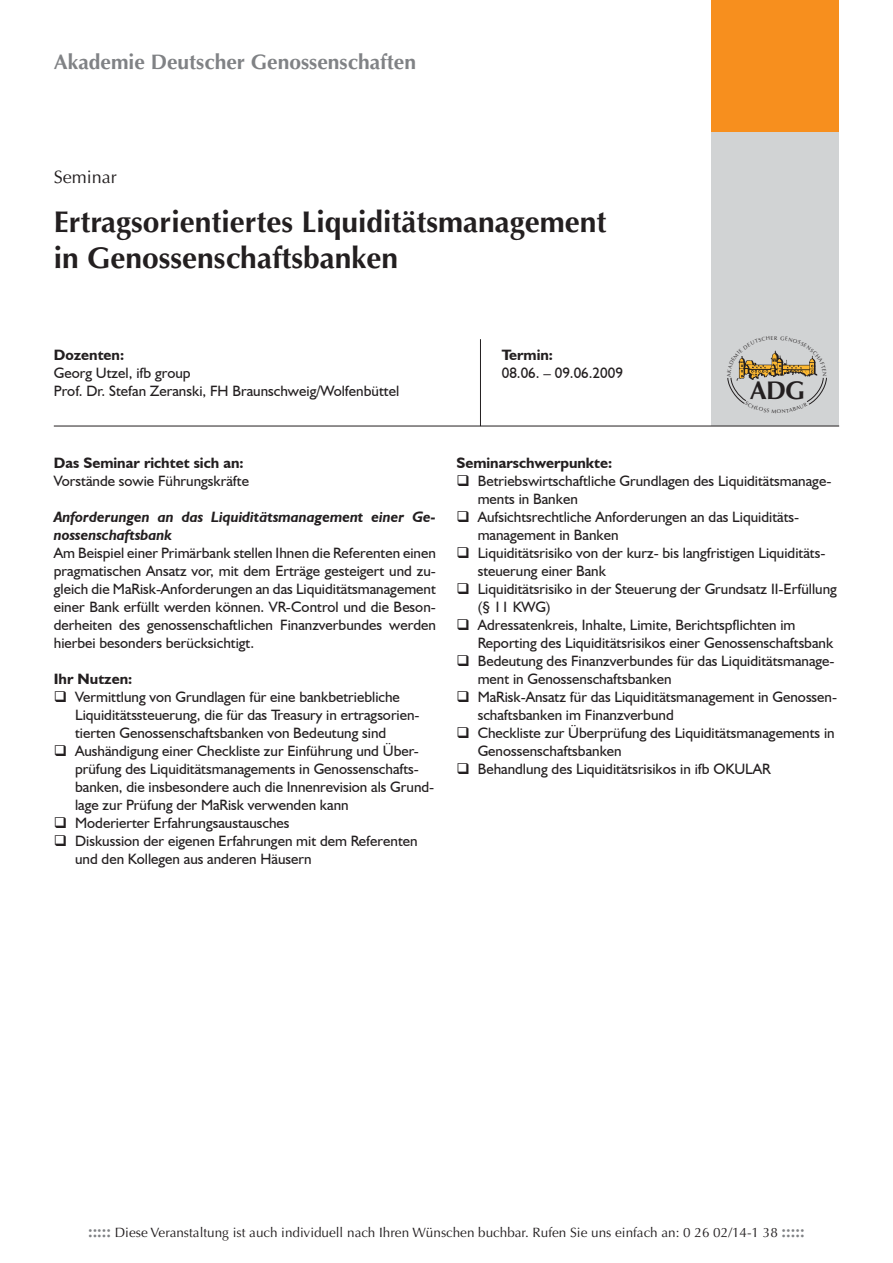
<style>
.page{position:relative;width:893px;height:1263px;background:#fff}
.page>*{position:absolute;margin:0;border:0;box-sizing:border-box;transform-origin:0 0}
.t1{font:700 30px/36px "Optima";color:#231f20}
.t2{font:700 25.65px "Optima";color:#231f20}
.t3{font:700 21px "Optima";color:#808285}
.t4{font:18px "Optima";color:#231f20}
.t5{font:15px/18px "Humanist 521 BT";color:#231f20}
.t6{font:700 15px "Humanist 521 BT";color:#231f20}
.t7{font:italic 700 15px/18px "Humanist 521 BT";color:#231f20}
.t8{font:13.5px "Optima";color:#231f20}
.s1{font-weight:700;font-size:16.5px;color:#808285}
</style>
<div class="page">
<div style="left:711px;top:0;width:128px;height:425px;background:#d1d3d4"></div>
<hr style="left:54px;top:426px;width:785px;height:1px;background:#231f20">
<hr style="left:480px;top:339px;width:1px;height:87px;background:#231f20">
<div style="left:711px;top:0;width:128px;height:132px;background:#f78f1e"></div>
<svg style="left:727px;top:350px;width:99px;height:55px"></svg>
<h3 class="t3" style="left:54px;top:54px;width:364px">Akademie Deutscher Genossenschaften</h3>
<p class="t4" style="left:54px;top:170px;width:64px">Seminar</p>
<h1 class="t1" style="left:54px;top:207px;width:554px">Ertragsorientiertes Liquiditätsmanagement in Genossenschaftsbanken</h1>
<p class="t6" style="left:54px;top:346px;width:72px">Dozenten:</p>
<p class="t5" style="left:54px;top:364px;width:347px">Georg Utzel, ifb group<br>Prof. Dr. Stefan Zeranski, FH Braunschweig/Wolfenbüttel</p>
<p class="t6" style="left:502px;top:346px;width:53px">Termin:</p>
<p class="t5" style="left:502px;top:364px;width:123px">08.06. – 09.06.2009</p>
<h2 class="t2" style="left:749px;top:380px;width:57px">ADG</h2>
<p class="t6" style="left:54px;top:454px;width:191px">Das Seminar richtet sich an:</p>
<p class="t5" style="left:54px;top:472px;width:197px">Vorstände sowie Führungskräfte</p>
<p class="t7" style="left:54px;top:508px;width:383px">Anforderungen an das Liquiditätsmanagement einer Ge&shy;nossenschaftsbank</p>
<p class="t5" style="left:54px;top:544px;width:383px;text-align:justify">Am Beispiel einer Primärbank stellen Ihnen die Referenten einen pragmatischen Ansatz vor, mit dem Erträge gesteigert und zu&shy;gleich die MaRisk-Anforderungen an das Liquiditätsmanagement einer Bank erfüllt werden können. VR-Control und die Beson&shy;derheiten des genossenschaftlichen Finanzverbundes werden hierbei besonders berücksichtigt.</p>
<p class="t6" style="left:54px;top:670px;width:80px">Ihr Nutzen:</p>
<p class="t5" style="left:75px;top:688px;width:361px">Vermittlung von Grundlagen für eine bankbetriebliche Liquiditätssteuerung, die für das Treasury in ertragsorien&shy;tierten Genossenschaftsbanken von Bedeutung sind Aushändigung einer Checkliste zur Einführung und Über&shy;prüfung des Liquiditätsmanagements in Genossenschafts&shy;banken, die insbesondere auch die Innenrevision als Grund&shy;lage zur Prüfung der MaRisk verwenden kann<br>Moderierter Erfahrungsaustausches<br>Diskussion der eigenen Erfahrungen mit dem Referenten und den Kollegen aus anderen Häusern</p>
<p class="t6" style="left:456px;top:454px;width:157px">Seminarschwerpunkte:</p>
<p class="t5" style="left:477px;top:472px;width:361px">Betriebswirtschaftliche Grundlagen des Liquiditätsmanage&shy;ments in Banken<br>Aufsichtsrechtliche Anforderungen an das Liquiditäts&shy;management in Banken<br>Liquiditätsrisiko von der kurz- bis langfristigen Liquiditäts&shy;steuerung einer Bank<br>Liquiditätsrisiko in der Steuerung der Grundsatz II-Erfüllung (§ 11 KWG)<br>Adressatenkreis, Inhalte, Limite, Berichtspflichten im Reporting des Liquiditätsrisikos einer Genossenschaftsbank Bedeutung des Finanzverbundes für das Liquiditätsmanage&shy;ment in Genossenschaftsbanken<br>MaRisk-Ansatz für das Liquiditätsmanagement in Genossen&shy;schaftsbanken im Finanzverbund<br>Checkliste zur Überprüfung des Liquiditätsmanagements in Genossenschaftsbanken<br>Behandlung des Liquiditätsrisikos in ifb OKULAR</p>
<p class="t8" style="left:88px;top:1227px;width:718px"><span class="s1">:::::</span> Diese Veranstaltung ist auch individuell nach Ihren Wünschen buchbar. Rufen Sie uns einfach an: 0 26 02/14-1 38 <span class="s1">:::::</span></p>
</div>
